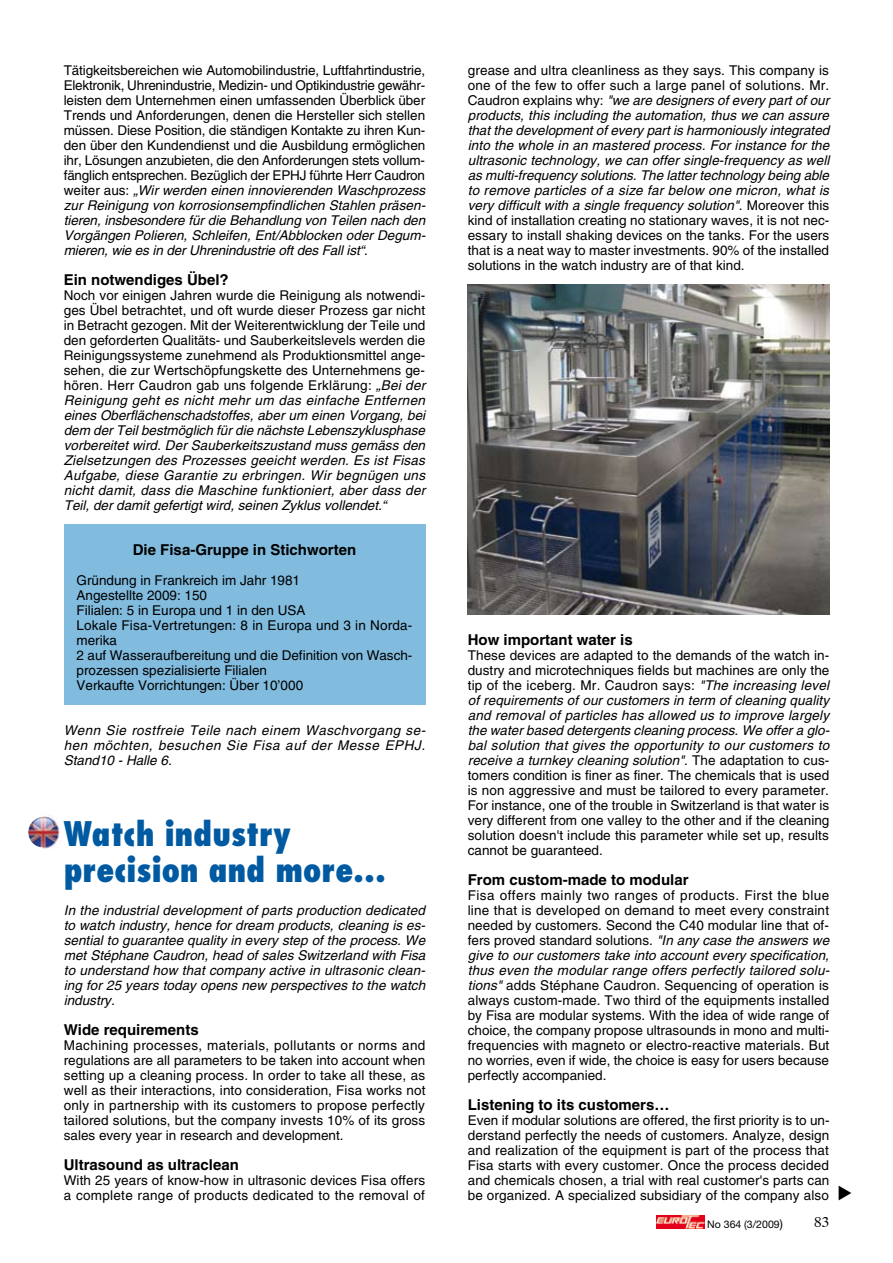
<style>
.page{position:relative;width:893px;height:1263px;background:#fff}
.page>*{position:absolute;margin:0;border:0;box-sizing:border-box;transform-origin:0 0}
.t1{font:800 condensed 33px/36px "Futura";color:#005aa2}
.t2{font:700 15px "Helvetica";color:#000}
.t3{font:13.5px/15px "Helvetica";color:#000;text-align:justify}
.t4{font:italic 13.5px/15px "Helvetica";letter-spacing:.005em;color:#000;text-align:justify}
.t5{font:10.5px "Helvetica Neue";color:#000}
.s1{font-style:italic}
.s2{font-style:normal}
.s3{font-size:12px}
</style>
<div class="page">
<svg style="left:656px;top:1215px;width:1px;height:13px"></svg>
<img style="left:657px;top:1215px;width:47px;height:13px">
<div style="left:64px;top:525px;width:361px;height:180px;background:#81bbde"></div>
<img style="left:468px;top:285px;width:361px;height:330px">
<img style="left:28px;top:815px;width:32px;height:34px">
<p class="t3" style="left:64px;top:63px;width:364px">Tätigkeitsbereichen wie Automobilindustrie, Luftfahrtindustrie, Elektronik, Uhrenindustrie, Medizin- und Optikindustrie gewähr&shy;leisten dem Unternehmen einen umfassenden Überblick über Trends und Anforderungen, denen die Hersteller sich stellen müssen. Diese Position, die ständigen Kontakte zu ihren Kun&shy;den über den Kundendienst und die Ausbildung ermöglichen ihr, Lösungen anzubieten, die den Anforderungen stets vollum&shy;fänglich entsprechen. Bezüglich der EPHJ führte Herr Caudron weiter aus: <span class="s1">„Wir werden einen innovierenden Waschprozess zur Reinigung von korrosionsempfindlichen Stahlen präsen&shy;tieren, insbesondere für die Behandlung von Teilen nach den Vorgängen Polieren, Schleifen, Ent/Abblocken oder Degum&shy;mieren, wie es in der Uhrenindustrie oft des Fall ist“</span>.</p>
<p class="t2" style="left:64px;top:270px;width:167px">Ein notwendiges Übel?</p>
<p class="t4" style="left:64px;top:288px;width:364px"><span class="s2">Noch vor einigen Jahren wurde die Reinigung als notwendi&shy;ges Übel betrachtet, und oft wurde dieser Prozess gar nicht in Betracht gezogen. Mit der Weiterentwicklung der Teile und den geforderten Qualitäts- und Sauberkeitslevels werden die Reinigungssysteme zunehmend als Produktionsmittel ange&shy;sehen, die zur Wertschöpfungskette des Unternehmens ge&shy;hören. Herr Caudron gab uns folgende Erklärung:</span> „Bei der Reinigung geht es nicht mehr um das einfache Entfernen eines Oberflächenschadstoffes, aber um einen Vorgang, bei dem der Teil bestmöglich für die nächste Lebenszyklusphase vorbereitet wird. Der Sauberkeitszustand muss gemäss den Zielsetzungen des Prozesses geeicht werden. Es ist Fisas Aufgabe, diese Garantie zu erbringen. Wir begnügen uns nicht damit, dass die Maschine funktioniert, aber dass der Teil, der damit gefertigt wird, seinen Zyklus vollendet.“</p>
<p class="t2" style="left:133px;top:540px;width:225px">Die Fisa-Gruppe in Stichworten</p>
<p class="t3" style="left:77px;top:573px;width:337px;text-align:left">Gründung in Frankreich im Jahr 1981<br>Angestellte 2009: 150<br>Filialen: 5 in Europa und 1 in den USA<br>Lokale Fisa-Vertretungen: 8 in Europa und 3 in Norda&shy;merika<br>2 auf Wasseraufbereitung und die Definition von Wasch&shy;prozessen spezialisierte Filialen<br>Verkaufte Vorrichtungen: Über 10’000</p>
<p class="t4" style="left:64px;top:723px;width:363px">Wenn Sie rostfreie Teile nach einem Waschvorgang se&shy;hen möchten, besuchen Sie Fisa auf der Messe EPHJ.<br>Stand10 - Halle 6.</p>
<h1 class="t1" style="left:64px;top:815px;width:324px">Watch industry precision and more…</h1>
<p class="t4" style="left:64px;top:903px;width:364px">In the industrial development of parts production dedicated to watch industry, hence for dream products, cleaning is es&shy;sential to guarantee quality in every step of the process. We met Stéphane Caudron, head of sales Switzerland with Fisa to understand how that company active in ultrasonic clean&shy;ing for 25 years today opens new perspectives to the watch industry.</p>
<p class="t2" style="left:64px;top:1020px;width:137px">Wide requirements</p>
<p class="t3" style="left:64px;top:1038px;width:363px">Machining processes, materials, pollutants or norms and regulations are all parameters to be taken into account when setting up a cleaning process. In order to take all these, as well as their interactions, into consideration, Fisa works not only in partnership with its customers to propose perfectly tailored solutions, but the company invests 10% of its gross sales every year in research and development.</p>
<p class="t2" style="left:64px;top:1155px;width:177px">Ultrasound as ultraclean</p>
<p class="t3" style="left:64px;top:1173px;width:363px">With 25 years of know-how in ultrasonic devices Fisa offers a complete range of products dedicated to the removal of</p>
<p class="t4" style="left:468px;top:63px;width:364px;text-align:left"><span class="s2">grease and ultra cleanliness as they says. This company is one of the few to offer such a large panel of solutions. Mr.<br>Caudron explains why:</span> "we are designers of every part of our products, this including the automation, thus we can assure that the development of every part is harmoniously integrated into the whole in an mastered process. For instance for the ultrasonic technology, we can offer single-frequency as well as multi-frequency solutions. The latter technology being able to remove particles of a size far below one micron, what is very difficult with a single frequency solution"<span class="s2">. Moreover this kind of installation creating no stationary waves, it is not nec&shy;essary to install shaking devices on the tanks. For the users that is a neat way to master investments. 90% of the installed solutions in the watch industry are of that kind.</span></p>
<p class="t2" style="left:468px;top:630px;width:167px">How important water is</p>
<p class="t3" style="left:468px;top:648px;width:364px">These devices are adapted to the demands of the watch in&shy;dustry and microtechniques fields but machines are only the tip of the iceberg. Mr. Caudron says: <span class="s1">"The increasing level of requirements of our customers in term of cleaning quality and removal of particles has allowed us to improve largely the water based detergents cleaning process. We offer a glo&shy;bal solution that gives the opportunity to our customers to receive a turnkey cleaning solution"</span>. The adaptation to cus&shy;tomers condition is finer as finer. The chemicals that is used is non aggressive and must be tailored to every parameter.<br>For instance, one of the trouble in Switzerland is that water is very different from one valley to the other and if the cleaning solution doesn't include this parameter while set up, results cannot be guaranteed.</p>
<p class="t2" style="left:468px;top:870px;width:222px">From custom-made to modular</p>
<p class="t3" style="left:468px;top:888px;width:363px">Fisa offers mainly two ranges of products. First the blue line that is developed on demand to meet every constraint needed by customers. Second the C40 modular line that of&shy;fers proved standard solutions. <span class="s1">"In any case the answers we give to our customers take into account every specification, thus even the modular range offers perfectly tailored solu&shy;tions"</span> adds Stéphane Caudron. Sequencing of operation is always custom-made. Two third of the equipments installed by Fisa are modular systems. With the idea of wide range of choice, the company propose ultrasounds in mono and multi&shy;frequencies with magneto or electro-reactive materials. But no worries, even if wide, the choice is easy for users because perfectly accompanied.</p>
<p class="t2" style="left:468px;top:1095px;width:203px">Listening to its customers…</p>
<p class="t3" style="left:468px;top:1113px;width:363px">Even if modular solutions are offered, the first priority is to un&shy;derstand perfectly the needs of customers. Analyze, design and realization of the equipment is part of the process that Fisa starts with every customer. Once the process decided and chemicals chosen, a trial with real customer's parts can be organized. A specialized subsidiary of the company also</p>
<p class="t5" style="left:707px;top:1218px;width:77px">No 364 (3/2009<span class="s3">)</span></p>
</div>
